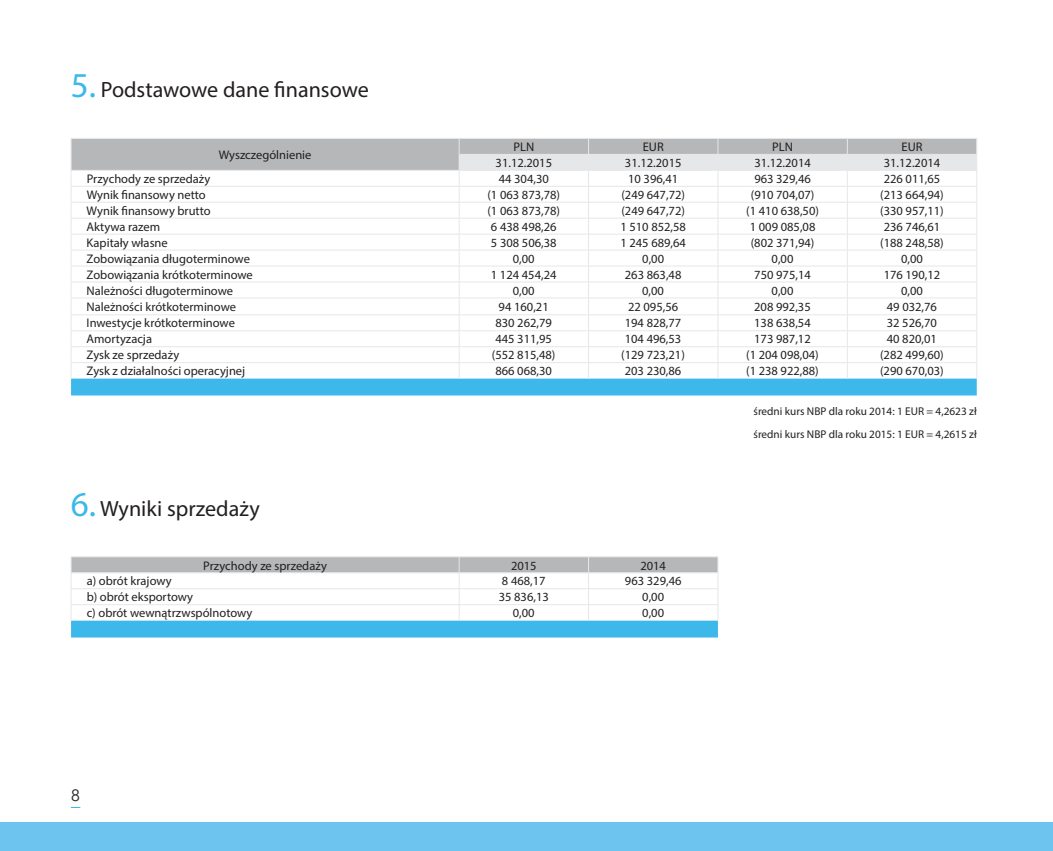
<style>
.page{position:relative;width:1053px;height:851px;background:#fff}
.page>*{position:absolute;margin:0;border:0;box-sizing:border-box;transform-origin:0 0}
.t1{font:22.12px "Myriad Pro";color:#231f20}
.t2{font:16.25px "Avenir Next LT Pro";color:#231f20}
.t3{font:12.5px "Myriad Pro";color:#231f20}
.t4{font:11.25px/22.5px "Myriad Pro";color:#231f20}
.s1{font-size:35px;color:#3cb8ea}
</style>
<div class="page">
<div style="left:0;top:822px;width:1052px;height:28px;background:#6dc4ee"></div>
<svg style="left:71px;top:138px;width:906px;height:257px"></svg>
<hr style="left:847px;top:154px;width:129px;height:1px;background:#e6e7e9">
<svg style="left:71px;top:556px;width:647px;height:81px"></svg>
<h1 class="t1" style="left:71px;top:76px;width:299px"><span class="s1">5.</span> Podstawowe dane finansowe</h1>
<p class="t3" style="left:219px;top:147px;width:94px">Wyszczególnienie</p>
<p class="t3" style="left:513px;top:139px;width:22px">PLN</p>
<p class="t3" style="left:642px;top:139px;width:22px">EUR</p>
<p class="t3" style="left:772px;top:139px;width:22px">PLN</p>
<p class="t3" style="left:901px;top:139px;width:22px">EUR</p>
<p class="t3" style="left:495px;top:155px;width:58px">31.12.2015</p>
<p class="t3" style="left:625px;top:155px;width:58px">31.12.2015</p>
<p class="t3" style="left:754px;top:155px;width:58px">31.12.2014</p>
<p class="t3" style="left:883px;top:155px;width:58px">31.12.2014</p>
<p class="t3" style="left:87px;top:171px;width:125px">Przychody ze sprzedaży</p>
<p class="t3" style="left:498px;top:171px;width:52px">44 304,30</p>
<p class="t3" style="left:628px;top:171px;width:52px">10 396,41</p>
<p class="t3" style="left:754px;top:171px;width:58px">963 329,46</p>
<p class="t3" style="left:883px;top:171px;width:58px">226 011,65</p>
<p class="t3" style="left:87px;top:187px;width:121px">Wynik finansowy netto</p>
<p class="t3" style="left:487px;top:187px;width:74px">(1 063 873,78)</p>
<p class="t3" style="left:621px;top:187px;width:65px">(249 647,72)</p>
<p class="t3" style="left:750px;top:187px;width:65px">(910 704,07)</p>
<p class="t3" style="left:880px;top:187px;width:65px">(213 664,94)</p>
<p class="t3" style="left:87px;top:203px;width:125px">Wynik finansowy brutto</p>
<p class="t3" style="left:487px;top:203px;width:74px">(1 063 873,78)</p>
<p class="t3" style="left:621px;top:203px;width:65px">(249 647,72)</p>
<p class="t3" style="left:746px;top:203px;width:74px">(1 410 638,50)</p>
<p class="t3" style="left:880px;top:203px;width:65px">(330 957,11)</p>
<p class="t3" style="left:87px;top:219px;width:75px">Aktywa razem</p>
<p class="t3" style="left:491px;top:219px;width:67px">6 438 498,26</p>
<p class="t3" style="left:620px;top:219px;width:67px">1 510 852,58</p>
<p class="t3" style="left:749px;top:219px;width:67px">1 009 085,08</p>
<p class="t3" style="left:883px;top:219px;width:58px">236 746,61</p>
<p class="t3" style="left:87px;top:235px;width:83px">Kapitały własne</p>
<p class="t3" style="left:491px;top:235px;width:67px">5 308 506,38</p>
<p class="t3" style="left:620px;top:235px;width:67px">1 245 689,64</p>
<p class="t3" style="left:750px;top:235px;width:65px">(802 371,94)</p>
<p class="t3" style="left:880px;top:235px;width:65px">(188 248,58)</p>
<p class="t3" style="left:87px;top:251px;width:165px">Zobowiązania długoterminowe</p>
<p class="t3" style="left:513px;top:251px;width:23px">0,00</p>
<p class="t3" style="left:642px;top:251px;width:23px">0,00</p>
<p class="t3" style="left:771px;top:251px;width:23px">0,00</p>
<p class="t3" style="left:901px;top:251px;width:23px">0,00</p>
<p class="t3" style="left:87px;top:267px;width:168px">Zobowiązania krótkoterminowe</p>
<p class="t3" style="left:491px;top:267px;width:67px">1 124 454,24</p>
<p class="t3" style="left:624px;top:267px;width:58px">263 863,48</p>
<p class="t3" style="left:754px;top:267px;width:58px">750 975,14</p>
<p class="t3" style="left:883px;top:267px;width:58px">176 190,12</p>
<p class="t3" style="left:87px;top:283px;width:148px">Należności długoterminowe</p>
<p class="t3" style="left:513px;top:283px;width:23px">0,00</p>
<p class="t3" style="left:642px;top:283px;width:23px">0,00</p>
<p class="t3" style="left:771px;top:283px;width:23px">0,00</p>
<p class="t3" style="left:900px;top:283px;width:23px">0,00</p>
<p class="t3" style="left:87px;top:299px;width:151px">Należności krótkoterminowe</p>
<p class="t3" style="left:498px;top:299px;width:52px">94 160,21</p>
<p class="t3" style="left:628px;top:299px;width:52px">22 095,56</p>
<p class="t3" style="left:754px;top:299px;width:58px">208 992,35</p>
<p class="t3" style="left:886px;top:299px;width:52px">49 032,76</p>
<p class="t3" style="left:87px;top:315px;width:150px">Inwestycje krótkoterminowe</p>
<p class="t3" style="left:495px;top:315px;width:58px">830 262,79</p>
<p class="t3" style="left:624px;top:315px;width:58px">194 828,77</p>
<p class="t3" style="left:754px;top:315px;width:58px">138 638,54</p>
<p class="t3" style="left:886px;top:315px;width:52px">32 526,70</p>
<p class="t3" style="left:86px;top:331px;width:67px">Amortyzacja</p>
<p class="t3" style="left:495px;top:331px;width:58px">445 311,95</p>
<p class="t3" style="left:624px;top:331px;width:58px">104 496,53</p>
<p class="t3" style="left:754px;top:331px;width:58px">173 987,12</p>
<p class="t3" style="left:886px;top:331px;width:52px">40 820,01</p>
<p class="t3" style="left:86px;top:347px;width:94px">Zysk ze sprzedaży</p>
<p class="t3" style="left:492px;top:347px;width:65px">(552 815,48)</p>
<p class="t3" style="left:621px;top:347px;width:65px">(129 723,21)</p>
<p class="t3" style="left:746px;top:347px;width:74px">(1 204 098,04)</p>
<p class="t3" style="left:880px;top:347px;width:65px">(282 499,60)</p>
<p class="t3" style="left:86px;top:363px;width:160px">Zysk z działalności operacyjnej</p>
<p class="t3" style="left:495px;top:363px;width:58px">866 068,30</p>
<p class="t3" style="left:624px;top:363px;width:58px">203 230,86</p>
<p class="t3" style="left:746px;top:363px;width:74px">(1 238 922,88)</p>
<p class="t3" style="left:880px;top:363px;width:65px">(290 670,03)</p>
<p class="t4" style="left:753px;top:400px;width:225px">średni kurs NBP dla roku 2014: 1 EUR = 4,2623 zł średni kurs NBP dla roku 2015: 1 EUR = 4,2615 zł</p>
<h1 class="t1" style="left:71px;top:494px;width:190px"><span class="s1">6.</span> Wyniki sprzedaży</h1>
<p class="t3" style="left:203px;top:557px;width:125px">Przychody ze sprzedaży</p>
<p class="t3" style="left:511px;top:557px;width:27px">2015</p>
<p class="t3" style="left:640px;top:557px;width:27px">2014</p>
<p class="t3" style="left:87px;top:573px;width:86px">a) obrót krajowy</p>
<p class="t3" style="left:502px;top:573px;width:45px">8 468,17</p>
<p class="t3" style="left:625px;top:573px;width:58px">963 329,46</p>
<p class="t3" style="left:87px;top:589px;width:108px">b) obrót eksportowy</p>
<p class="t3" style="left:498px;top:589px;width:52px">35 836,13</p>
<p class="t3" style="left:642px;top:589px;width:23px">0,00</p>
<p class="t3" style="left:87px;top:605px;width:167px">c) obrót wewnątrzwspólnotowy</p>
<p class="t3" style="left:513px;top:605px;width:23px">0,00</p>
<p class="t3" style="left:642px;top:605px;width:23px">0,00</p>
<h2 class="t2" style="left:71px;top:785px;width:11px">8</h2>
</div>
